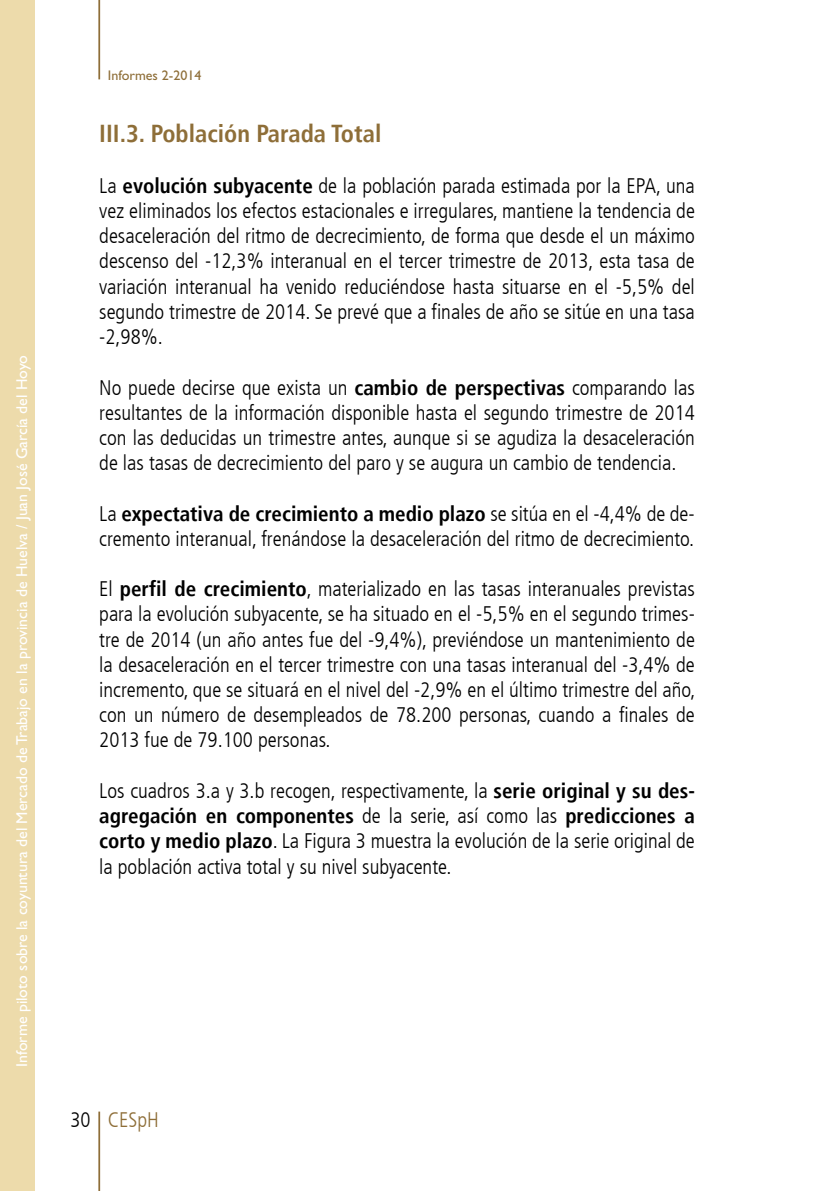
<style>
.page{position:relative;width:819px;height:1191px;background:#fff}
.page>*{position:absolute;margin:0;border:0;box-sizing:border-box;transform-origin:0 0}
.t1{font:700 condensed 24.5px "Frutiger LT";color:#8e6e38}
.t2{font:300 condensed 21px/25.2px "Frutiger LT";color:#000;text-align:justify}
.t3{font:300 condensed 21px "Frutiger LT";color:#8e6e38}
.t4{font:15.75px "Gill Sans";color:#fff}
.t5{font:14px "Gill Sans";color:#8e6e38}
.s1{font-weight:700}
.s2{color:#000}
</style>
<div class="page">
<hr style="left:98px;top:1111px;width:2px;height:80px;background:#8e6e38">
<hr style="left:98px;top:0;width:2px;height:79px;background:#8e6e38">
<div style="left:0;top:0;width:35px;height:1191px;background:#eddbab"></div>
<p class="t4" style="left:13px;top:1067px;width:713px;rotate:-90deg">Informe piloto sobre la coyuntura del Mercado de Trabajo en la provincia de Huelva / Juan José García del Hoyo</p>
<p class="t5" style="left:108px;top:67px;width:95px">Informes 2-2014</p>
<p class="t1" style="left:99px;top:119px;width:283px">III.3. Población Parada Total</p>
<p class="t2" style="left:99px;top:173px;width:597px">La <span class="s1">evolución subyacente</span> de la población parada estimada por la EPA, una vez eliminados los efectos estacionales e irregulares, mantiene la tendencia de desaceleración del ritmo de decrecimiento, de forma que desde el un máximo descenso del -12,3% interanual en el tercer trimestre de 2013, esta tasa de variación interanual ha venido reduciéndose hasta situarse en el -5,5% del segundo trimestre de 2014. Se prevé que a finales de año se sitúe en una tasa -2,98%.</p>
<p class="t2" style="left:99px;top:375px;width:597px">No puede decirse que exista un <span class="s1">cambio de perspectivas</span> comparando las resultantes de la información disponible hasta el segundo trimestre de 2014 con las deducidas un trimestre antes, aunque si se agudiza la desaceleración de las tasas de decrecimiento del paro y se augura un cambio de tendencia.</p>
<p class="t2" style="left:99px;top:501px;width:597px">La <span class="s1">expectativa de crecimiento a medio plazo</span> se sitúa en el -4,4% de de&shy;cremento interanual, frenándose la desaceleración del ritmo de decrecimiento.</p>
<p class="t2" style="left:99px;top:576px;width:597px">El <span class="s1">perfil de crecimiento</span>, materializado en las tasas interanuales previstas para la evolución subyacente, se ha situado en el -5,5% en el segundo trimes&shy;tre de 2014 (un año antes fue del -9,4%), previéndose un mantenimiento de la desaceleración en el tercer trimestre con una tasas interanual del -3,4% de incremento, que se situará en el nivel del -2,9% en el último trimestre del año, con un número de desempleados de 78.200 personas, cuando a finales de 2013 fue de 79.100 personas.</p>
<p class="t2" style="left:99px;top:778px;width:597px">Los cuadros 3.a y 3.b recogen, respectivamente, la <span class="s1">serie original y su des&shy;agregación en componentes</span> de la serie, así como las <span class="s1">predicciones a corto y medio plazo</span>. La Figura 3 muestra la evolución de la serie original de la población activa total y su nivel subyacente.</p>
<p class="t3" style="left:70px;top:1108px;width:90px"><span class="s2">30</span> CESpH</p>
</div>
